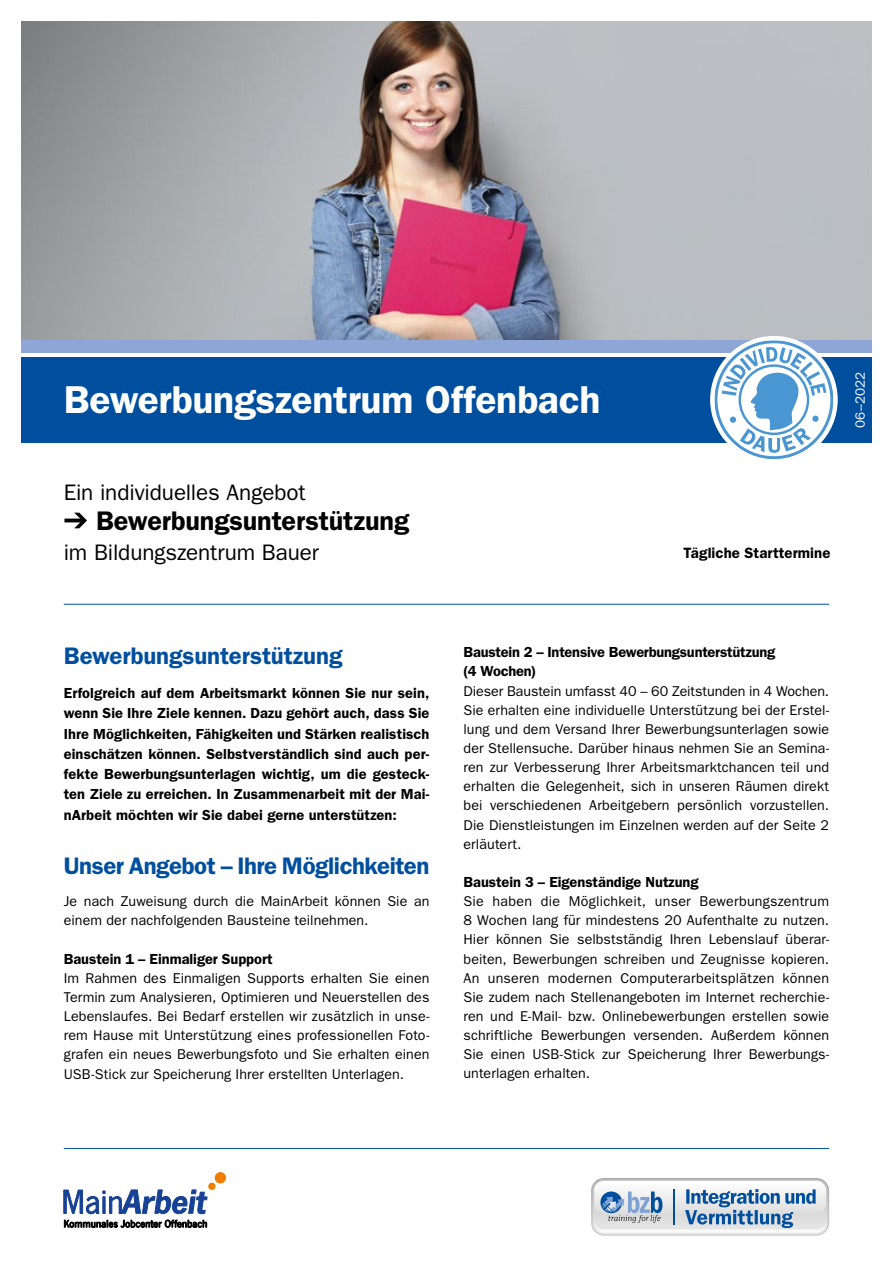
<style>
.page{position:relative;width:893px;height:1263px;background:#fff}
.page>*{position:absolute;margin:0;border:0;box-sizing:border-box;transform-origin:0 0}
.t1{font:600 39px "Franklin Gothic";letter-spacing:-.005em;color:#fff}
.t2{font:600 27px "Franklin Gothic";letter-spacing:-.005em;color:#000}
.t3{font:600 24px "Franklin Gothic";letter-spacing:-.015em;color:#004f9f}
.t4{font:22.5px "Franklin Gothic";letter-spacing:-.005em;color:#000}
.t5{font:600 15px "Franklin Gothic";letter-spacing:.005em;color:#000}
.t6{font:600 14.7px/20.2px "Franklin Gothic";letter-spacing:-.005em;color:#000;text-align:justify}
.t7{font:14.25px/19.2px "Franklin Gothic";letter-spacing:.005em;color:#000;text-align:justify}
.t8{font:13.5px "Franklin Gothic";letter-spacing:.005em;color:#fff}
</style>
<div class="page">
<img style="left:21px;top:21px;width:851px;height:319px">
<div style="left:21px;top:340px;width:851px;height:13px;background:#8da6d6"></div>
<div style="left:21px;top:357px;width:851px;height:85px;background:#004f9f"></div>
<hr style="left:64px;top:1148px;width:765px;height:1px;background:#004f9f">
<hr style="left:64px;top:604px;width:765px;height:1px;background:#004f9f">
<svg style="left:591px;top:1178px;width:238px;height:58px"></svg>
<div style="left:215px;top:1172px;width:11px;height:11px;background:#ef7d00;border-radius:50%"></div>
<div style="left:215px;top:1172px;width:11px;height:11px;border:1px solid #ef7d00;border-radius:50%"></div>
<svg style="left:64px;top:1183px;width:151px;height:31px"></svg>
<svg style="left:64px;top:1220px;width:143px;height:7px"></svg>
<div style="left:710px;top:336px;width:128px;height:127px;background:#fff;border-radius:50%"></div>
<svg style="left:714px;top:340px;width:119px;height:119px"></svg>
<div style="left:739px;top:364px;width:70px;height:71px;border:2px solid #4a96d2;border-radius:50%"></div>
<h1 class="t1" style="left:64px;top:377px;width:538px">Bewerbungszentrum Offenbach</h1>
<h3 class="t4" style="left:64px;top:479px;width:243px">Ein individuelles Angebot</h3>
<h2 class="t2" style="left:64px;top:505px;width:347px">➔ Bewerbungsunterstützung</h2>
<h3 class="t4" style="left:64px;top:539px;width:257px">im Bildungszentrum Bauer</h3>
<p class="t5" style="left:683px;top:544px;width:148px">Tägliche Starttermine</p>
<p class="t8" style="left:852px;top:428px;width:58px;rotate:-90deg">06–2022</p>
<h3 class="t3" style="left:64px;top:642px;width:280px">Bewerbungsunterstützung</h3>
<p class="t6" style="left:64px;top:683px;width:367px">Erfolgreich auf dem Arbeitsmarkt können Sie nur sein, wenn Sie Ihre Ziele kennen. Dazu gehört auch, dass Sie Ihre Möglichkeiten, Fähigkeiten und Stärken realistisch einschätzen können. Selbstverständlich sind auch per&shy;fekte Bewerbungsunterlagen wichtig, um die gesteck&shy;ten Ziele zu erreichen. In Zusammenarbeit mit der Mai&shy;nArbeit möchten wir Sie dabei gerne unterstützen:</p>
<h3 class="t3" style="left:64px;top:851px;width:367px">Unser Angebot – Ihre Möglichkeiten</h3>
<p class="t7" style="left:64px;top:892px;width:367px">Je nach Zuweisung durch die MainArbeit können Sie an einem der nachfolgenden Bausteine teilnehmen.</p>
<p class="t6" style="left:64px;top:948px;width:211px">Baustein 1 – Einmaliger Support</p>
<p class="t7" style="left:64px;top:968px;width:367px">Im Rahmen des Einmaligen Supports erhalten Sie einen Termin zum Analysieren, Optimieren und Neuerstellen des Lebenslaufes. Bei Bedarf erstellen wir zusätzlich in unse&shy;rem Hause mit Unterstützung eines professionellen Foto&shy;grafen ein neues Bewerbungsfoto und Sie erhalten einen USB-Stick zur Speicherung Ihrer erstellten Unterlagen.</p>
<p class="t6" style="left:463px;top:643px;width:313px;line-height:19.2px">Baustein 2 – Intensive Bewerbungsunterstützung (4 Wochen)</p>
<p class="t7" style="left:463px;top:681px;width:367px">Dieser Baustein umfasst 40 – 60 Zeitstunden in 4 Wochen.<br>Sie erhalten eine individuelle Unterstützung bei der Erstel&shy;lung und dem Versand Ihrer Bewerbungsunterlagen sowie der Stellensuche. Darüber hinaus nehmen Sie an Semina&shy;ren zur Verbesserung Ihrer Arbeitsmarktchancen teil und erhalten die Gelegenheit, sich in unseren Räumen direkt bei verschiedenen Arbeitgebern persönlich vorzustellen.<br>Die Dienstleistungen im Einzelnen werden auf der Seite 2 erläutert.</p>
<p class="t6" style="left:463px;top:872px;width:237px">Baustein 3 – Eigenständige Nutzung</p>
<p class="t7" style="left:463px;top:892px;width:367px">Sie haben die Möglichkeit, unser Bewerbungszentrum 8 Wochen lang für mindestens 20 Aufenthalte zu nutzen.<br>Hier können Sie selbstständig Ihren Lebenslauf überar&shy;beiten, Bewerbungen schreiben und Zeugnisse kopieren.<br>An unseren modernen Computerarbeitsplätzen können Sie zudem nach Stellenangeboten im Internet recherchie&shy;ren und E-Mail- bzw. Onlinebewerbungen erstellen sowie schriftliche Bewerbungen versenden. Außerdem können Sie einen USB-Stick zur Speicherung Ihrer Bewerbungs&shy;unterlagen erhalten.</p>
</div>
